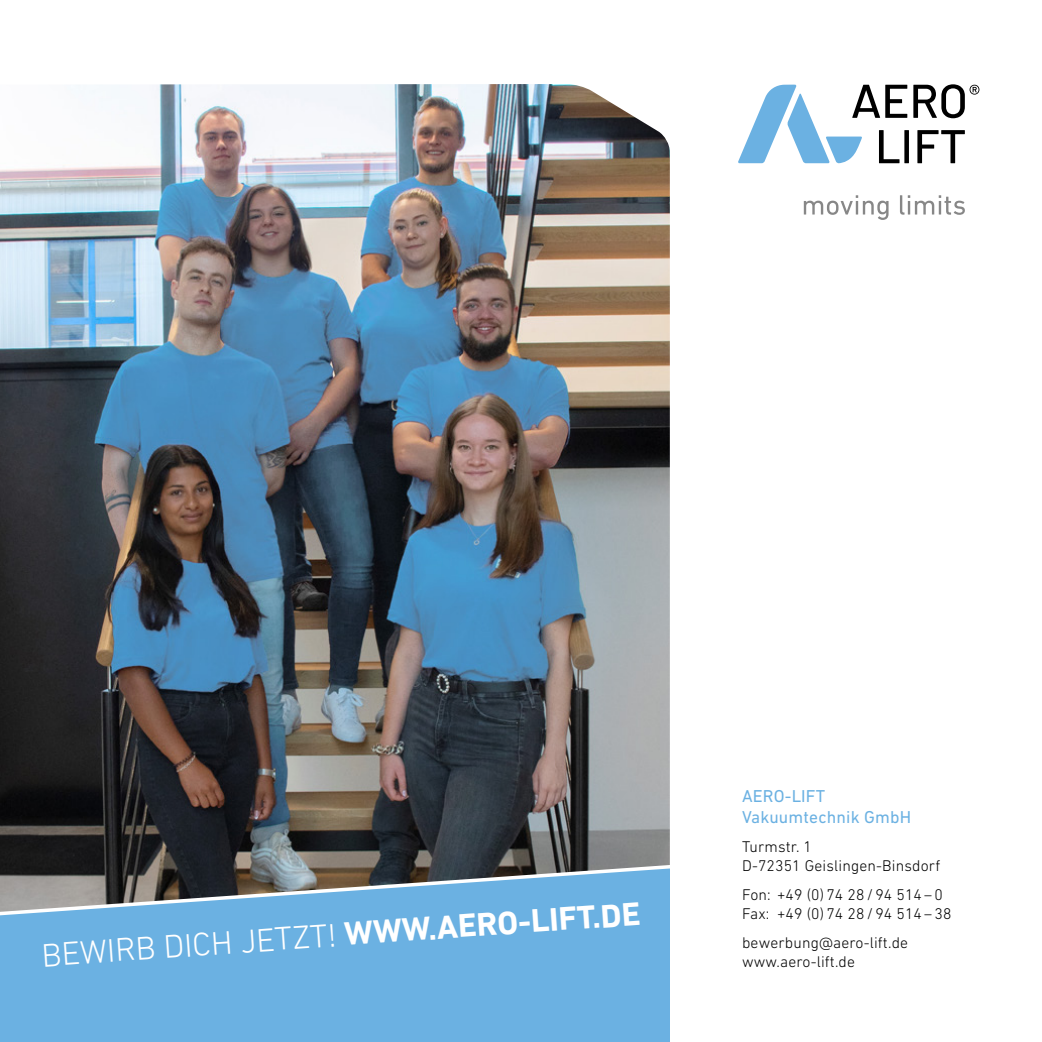
<style>
.page{position:relative;width:1042px;height:1042px;background:#fff}
.page>*{position:absolute;margin:0;border:0;box-sizing:border-box;transform-origin:0 0}
.t1{font:300 33.25px "DIN Next LT Pro";color:#fff}
.t2{font:17.5px/21px "DIN Next LT Pro";letter-spacing:.01em;color:#6bb1e2}
.t3{font:300 15.75px/18.9px "DIN Next LT Pro";letter-spacing:.01em;color:#000}
.s1{font-weight:700}
</style>
<div class="page">
<img style="left:0;top:84px;width:670px;height:781px">
<svg style="left:0;top:865px;width:670px;height:53px;background:#6e8fa6"></svg>
<div style="left:0;top:918px;width:670px;height:124px;background:#6bb1e2"></div>
<svg style="left:913px;top:84px;width:66px;height:34px"></svg>
<div style="left:904px;top:130px;width:5px;height:33px;background:#000"></div>
<svg style="left:917px;top:130px;width:48px;height:33px"></svg>
<svg style="left:738px;top:85px;width:169px;height:78px"></svg>
<svg style="left:804px;top:195px;width:84px;height:25px"></svg>
<svg style="left:900px;top:195px;width:65px;height:20px"></svg>
<h1 class="t1" style="left:40px;top:936px;width:602px;rotate:-4deg">BEWIRB DICH JETZT! <span class="s1">WWW.AERO-LIFT.DE</span></h1>
<p class="t2" style="left:742px;top:785px;width:171px">AERO-LIFT<br>Vakuumtechnik GmbH</p>
<p class="t3" style="left:742px;top:837px;width:200px">Turmstr. 1<br>D-72351 Geislingen-Binsdorf</p>
<p class="t3" style="left:742px;top:885px;width:211px">Fon: +49 (0) 74 28 / 94 514 – 0<br>Fax: +49 (0) 74 28 / 94 514 – 38</p>
<p class="t3" style="left:742px;top:932px;width:167px">bewerbung@aero-lift.de www.aero-lift.de</p>
</div>
